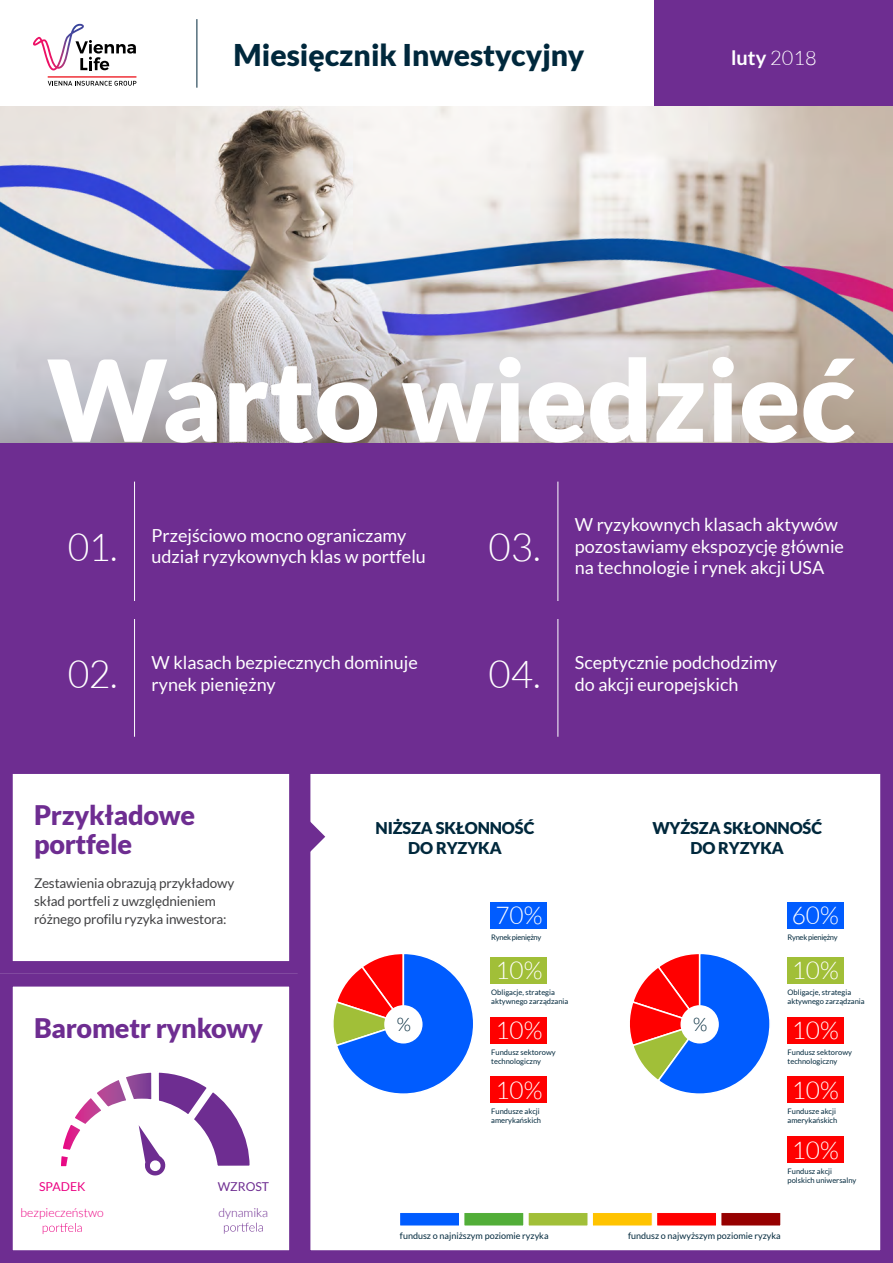
<style>
.page{position:relative;width:893px;height:1263px;background:#fff}
.page>*{position:absolute;margin:0;border:0;box-sizing:border-box;transform-origin:0 0}
.t1{font:900 112.95px "Lato";color:#fff}
.t2{font:300 38.55px "Lato";letter-spacing:-.005em;color:#fff}
.t3{font:900 30px "Lato";color:#00283c}
.t4{font:900 27px/28.5px "Lato";letter-spacing:-.01em;color:#6e2d91}
.t5{font:300 24.45px "Lato";color:#fff}
.t6{font:700 19.95px "Lato";color:#fff}
.t7{font:300 18.6px "Lato";color:#00283b}
.Nasze_portfele{font:18px/21.6px "Lato";color:#fff}
.t8{font:900 16.35px/20.4px "Lato";letter-spacing:-.01em;color:#00283c;text-align:center}
.t9{font:13.5px/18px "Lato";letter-spacing:-.01em;color:#404042}
.t10{font:300 12.3px/26px "Lato";color:#eb0082;text-align:center}
.t11{font:300 12.3px "Lato";color:#6e2d91}
.t12{font:12.3px "Lato";color:#6e2d91}
.t13{font:9px "Lato";color:#00283c}
.t14{font:7.5px/9px "Lato";color:#00283c}
.t15{font:7.5px "Lato";letter-spacing:-.035em;color:#00283c}
.s1{font-weight:300}
.s2{font-weight:400}
</style>
<div class="page">
<hr style="left:48px;top:76px;width:88px;height:2px;background:#ed1b23">
<svg style="left:48px;top:81px;width:88px;height:5px"></svg>
<svg style="left:33px;top:24px;width:103px;height:46px"></svg>
<div style="left:655px;top:0;width:238px;height:106px;background:#6e2d91"></div>
<hr style="left:197px;top:19px;width:1px;height:69px;background:#00283c">
<div style="left:0;top:442px;width:893px;height:320px;background:#6e2d91"></div>
<img style="left:0;top:106px;width:893px;height:336px">
<div style="left:0;top:761px;width:302px;height:213px;border:13px solid #6e2d91"></div>
<div style="left:0;top:974px;width:302px;height:289px;border:13px solid #6e2d91"></div>
<div style="left:298px;top:761px;width:595px;height:502px;border:13px solid #6e2d91"></div>
<svg style="left:291px;top:820px;width:34px;height:34px"></svg>
<hr style="left:134px;top:482px;width:1px;height:127px;background:#fff">
<hr style="left:134px;top:609px;width:1px;height:128px;background:#fff">
<hr style="left:558px;top:482px;width:1px;height:127px;background:#fff">
<hr style="left:558px;top:609px;width:1px;height:128px;background:#fff">
<div style="left:38px;top:602px;width:820px;height:17px;background:#6e2d91"></div>
<div style="left:400px;top:1212px;width:59px;height:14px;background:#005cff"></div>
<div style="left:399px;top:1212px;width:61px;height:14px;border:1px solid #fff"></div>
<div style="left:464px;top:1212px;width:60px;height:14px;background:#52ae38"></div>
<div style="left:464px;top:1212px;width:60px;height:14px;border:1px solid #fff"></div>
<div style="left:528px;top:1212px;width:60px;height:14px;background:#a1bf38"></div>
<div style="left:528px;top:1212px;width:60px;height:14px;border:1px solid #fff"></div>
<div style="left:592px;top:1212px;width:60px;height:14px;background:#ffc300"></div>
<div style="left:592px;top:1212px;width:61px;height:14px;border:1px solid #fff"></div>
<div style="left:657px;top:1212px;width:59px;height:14px;background:#f00"></div>
<div style="left:656px;top:1212px;width:61px;height:14px;border:1px solid #fff"></div>
<div style="left:721px;top:1212px;width:60px;height:14px;background:#960000"></div>
<div style="left:721px;top:1212px;width:60px;height:14px;border:1px solid #fff"></div>
<div style="left:491px;top:1077px;width:56px;height:26px;background:#f00"></div>
<div style="left:491px;top:1017px;width:56px;height:26px;background:#f00"></div>
<div style="left:491px;top:957px;width:56px;height:26px;background:#a1bf38"></div>
<div style="left:491px;top:902px;width:56px;height:26px;background:#005cff"></div>
<div style="left:787px;top:1136px;width:56px;height:27px;background:#f00"></div>
<div style="left:787px;top:1077px;width:56px;height:26px;background:#f00"></div>
<div style="left:787px;top:1017px;width:56px;height:26px;background:#f00"></div>
<div style="left:787px;top:957px;width:56px;height:26px;background:#a1bf38"></div>
<div style="left:787px;top:902px;width:56px;height:26px;background:#005cff"></div>
<svg style="left:333px;top:954px;width:140px;height:140px"></svg>
<div style="left:384px;top:1005px;width:39px;height:38px;background:#fff;border-radius:50%"></div>
<svg style="left:630px;top:954px;width:140px;height:140px"></svg>
<div style="left:680px;top:1005px;width:39px;height:38px;background:#fff;border-radius:50%"></div>
<svg style="left:61px;top:1072px;width:189px;height:104px"></svg>
<svg style="left:43px;top:1223px;width:39px;height:11px"></svg>
<svg style="left:224px;top:1222px;width:39px;height:12px"></svg>
<p class="t3" style="left:234px;top:38px;width:352px">Miesięcznik Inwestycyjny</p>
<p class="t6" style="left:731px;top:47px;width:87px">luty <span class="s1">2018</span></p>
<p class="t1" style="left:47px;top:334px;width:810px">Warto wiedzieć</p>
<p class="t2" style="left:68px;top:526px;width:51px">01.</p>
<p class="Nasze_portfele" style="left:152px;top:524px;width:276px">Przejściowo mocno ograniczamy udział ryzykownych klas w portfelu</p>
<p class="t2" style="left:489px;top:526px;width:54px">03.</p>
<p class="Nasze_portfele" style="left:575px;top:514px;width:271px">W ryzykownych klasach aktywów pozostawiamy ekspozycję głównie na technologie i rynek akcji USA</p>
<p class="t2" style="left:68px;top:654px;width:51px">02.</p>
<p class="Nasze_portfele" style="left:152px;top:652px;width:268px">W klasach bezpiecznych dominuje rynek pieniężny</p>
<p class="t2" style="left:489px;top:654px;width:54px">04.</p>
<p class="Nasze_portfele" style="left:575px;top:652px;width:204px">Sceptycznie podchodzimy do akcji europejskich</p>
<p class="t4" style="left:34px;top:801px;width:163px">Przykładowe portfele</p>
<p class="t9" style="left:34px;top:874px;width:202px">Zestawienia obrazują przykładowy skład portfeli z uwzględnieniem różnego profilu ryzyka inwestora:</p>
<p class="t8" style="left:376px;top:817px;width:160px">NIŻSZA SKŁONNOŚĆ<br>DO RYZYKA</p>
<p class="t8" style="left:652px;top:817px;width:171px">WYŻSZA SKŁONNOŚĆ<br>DO RYZYKA</p>
<p class="t5" style="left:495px;top:902px;width:49px">70%</p>
<p class="t5" style="left:792px;top:902px;width:49px">60%</p>
<p class="t15" style="left:491px;top:933px;width:52px">Rynek pieniężny</p>
<p class="t15" style="left:787px;top:933px;width:52px">Rynek pieniężny</p>
<p class="t5" style="left:495px;top:957px;width:49px">10%</p>
<p class="t5" style="left:792px;top:957px;width:49px">10%</p>
<p class="t14" style="left:491px;top:987px;width:79px">Obligacje, strategia aktywnego zarządzania</p>
<p class="t14" style="left:787px;top:987px;width:79px">Obligacje, strategia aktywnego zarządzania</p>
<p class="t4" style="left:34px;top:1013px;width:231px">Barometr rynkowy</p>
<p class="t7" style="left:397px;top:1014px;width:16px">%</p>
<p class="t7" style="left:693px;top:1014px;width:16px">%</p>
<p class="t5" style="left:495px;top:1017px;width:49px">10%</p>
<p class="t14" style="left:491px;top:1047px;width:66px">Fundusz sektorowy technologiczny</p>
<p class="t5" style="left:495px;top:1077px;width:49px">10%</p>
<p class="t10" style="left:21px;top:1174px;width:85px"><span class="s2">SPADEK </span>bezpieczeństwo</p>
<p class="t12" style="left:218px;top:1180px;width:53px">WZROST</p>
<p class="t11" style="left:218px;top:1206px;width:51px">dynamika</p>
<p class="t14" style="left:491px;top:1107px;width:51px">Fundusze akcji amerykańskich</p>
<p class="t5" style="left:792px;top:1017px;width:49px">10%</p>
<p class="t14" style="left:787px;top:1047px;width:66px">Fundusz sektorowy technologiczny</p>
<p class="t5" style="left:792px;top:1077px;width:49px">10%</p>
<p class="t14" style="left:787px;top:1107px;width:51px">Fundusze akcji amerykańskich</p>
<p class="t5" style="left:792px;top:1137px;width:49px">10%</p>
<p class="t14" style="left:787px;top:1167px;width:70px">Fundusz akcji polskich uniwersalny</p>
<p class="t13" style="left:400px;top:1230px;width:150px">fundusz o najniższym poziomie ryzyka</p>
<p class="t13" style="left:628px;top:1230px;width:154px">fundusz o najwyższym poziomie ryzyka</p>
</div>
